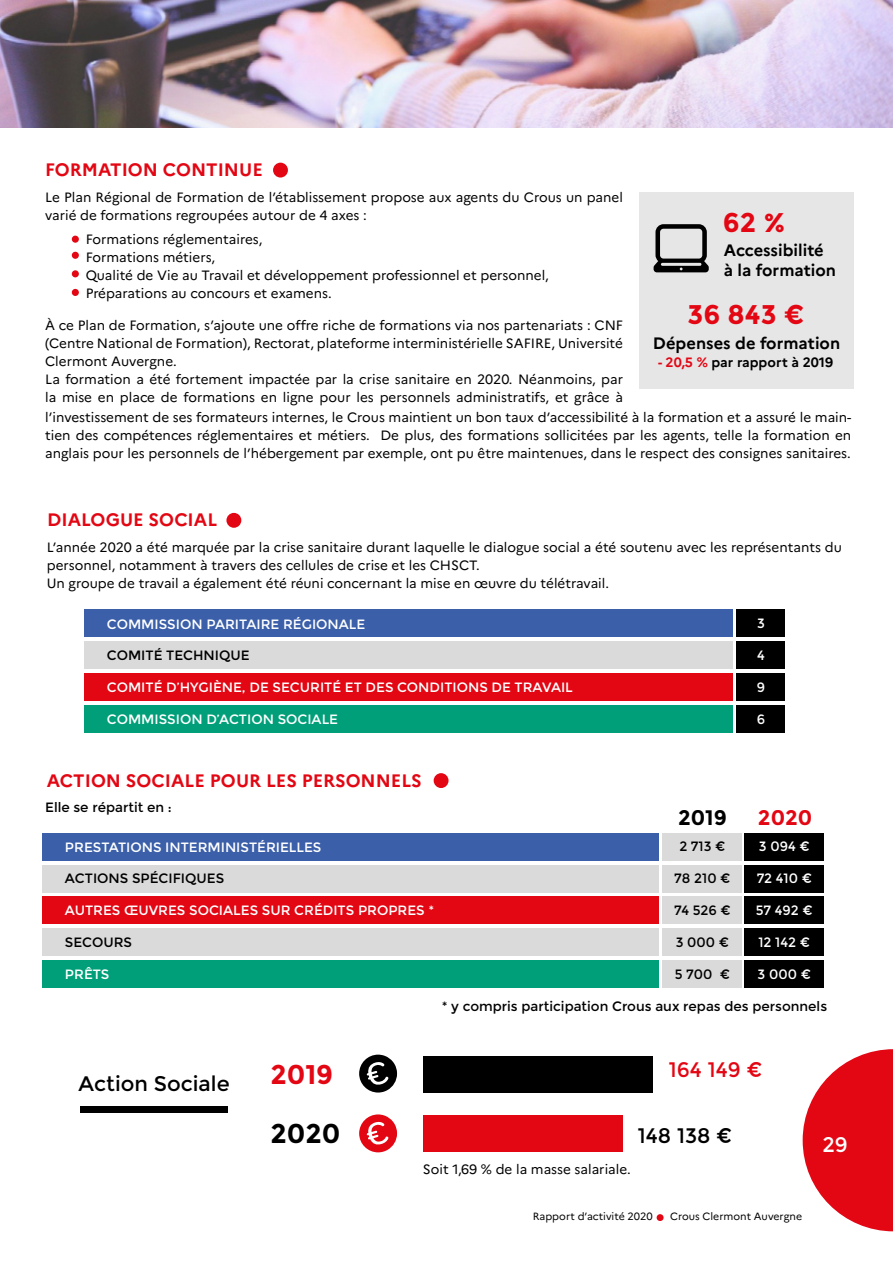
<style>
.page{position:relative;width:893px;height:1263px;background:#fff}
.page>*{position:absolute;margin:0;border:0;box-sizing:border-box;transform-origin:0 0}
.t1{font:54px "Marianne";color:#e30613}
.t2{font:700 27px "Montserrat";color:#e30613}
.t3{font:700 27px "Montserrat";color:#000}
.t4{font:21px "Montserrat";color:#000}
.t5{font:21px "Montserrat";color:#e30613}
.t6{font:700 21px "Montserrat";color:#e30613}
.t7{font:700 21px "Montserrat";color:#000}
.t8{font:21px "Montserrat";color:#fff}
.t9{font:700 18px "Marianne";color:#e30613}
.t10{font:700 16.5px/19.8px "Marianne";color:#000}
.t11{font:13.5px/18px "Marianne";color:#000}
.t12{font:13.5px "Montserrat";color:#fff}
.t13{font:13.5px "Montserrat";color:#000}
.t14{font:700 13.5px "Marianne";color:#000}
.t15{font:10.5px "Marianne";color:#000}
.s1{color:#e30613}
</style>
<div class="page">
<img style="left:0;top:0;width:893px;height:128px">
<svg style="left:803px;top:1049px;width:90px;height:182px"></svg>
<svg style="left:359px;top:1055px;width:38px;height:37px"></svg>
<div style="left:423px;top:1056px;width:230px;height:36px;background:#000"></div>
<div style="left:423px;top:1115px;width:200px;height:36px;background:#e30613"></div>
<div style="left:85px;top:610px;width:648px;height:27px;background:#3b5fa9"></div>
<div style="left:85px;top:641px;width:648px;height:28px;background:#dadada"></div>
<div style="left:85px;top:673px;width:648px;height:28px;background:#e30613"></div>
<div style="left:85px;top:705px;width:648px;height:28px;background:#009f79"></div>
<div style="left:737px;top:610px;width:48px;height:27px;background:#000"></div>
<div style="left:737px;top:641px;width:48px;height:28px;background:#000"></div>
<div style="left:737px;top:673px;width:48px;height:28px;background:#000"></div>
<div style="left:737px;top:705px;width:48px;height:28px;background:#000"></div>
<div style="left:43px;top:833px;width:616px;height:27px;background:#3b5fa9"></div>
<div style="left:43px;top:865px;width:616px;height:27px;background:#dadada"></div>
<div style="left:43px;top:897px;width:616px;height:27px;background:#e30613"></div>
<div style="left:43px;top:928px;width:616px;height:28px;background:#dadada"></div>
<div style="left:43px;top:960px;width:616px;height:28px;background:#009f79"></div>
<div style="left:744px;top:833px;width:80px;height:27px;background:#000"></div>
<div style="left:663px;top:833px;width:79px;height:27px;background:#dadada"></div>
<div style="left:744px;top:865px;width:80px;height:27px;background:#000"></div>
<div style="left:744px;top:897px;width:80px;height:27px;background:#000"></div>
<div style="left:744px;top:928px;width:80px;height:28px;background:#000"></div>
<div style="left:744px;top:960px;width:80px;height:28px;background:#000"></div>
<div style="left:663px;top:865px;width:79px;height:27px;background:#dadada"></div>
<div style="left:663px;top:897px;width:79px;height:27px;background:#dadada"></div>
<div style="left:663px;top:928px;width:79px;height:28px;background:#dadada"></div>
<div style="left:663px;top:960px;width:79px;height:28px;background:#dadada"></div>
<div style="left:80px;top:1106px;width:148px;height:7px;background:#000"></div>
<div style="left:434px;top:773px;width:15px;height:15px;background:#e30613;border-radius:50%"></div>
<div style="left:226px;top:513px;width:15px;height:15px;background:#e30613;border-radius:50%"></div>
<div style="left:639px;top:192px;width:214px;height:196px;background:#e6e6e6"></div>
<svg style="left:654px;top:224px;width:55px;height:48px"></svg>
<div style="left:273px;top:163px;width:15px;height:15px;background:#e30613;border-radius:50%"></div>
<div style="left:72px;top:236px;width:7px;height:7px;background:#e30613;border-radius:50%"></div>
<div style="left:72px;top:252px;width:7px;height:7px;background:#e30613;border-radius:50%"></div>
<div style="left:72px;top:270px;width:7px;height:7px;background:#e30613;border-radius:50%"></div>
<div style="left:72px;top:289px;width:7px;height:7px;background:#e30613;border-radius:50%"></div>
<svg style="left:359px;top:1114px;width:38px;height:38px"></svg>
<h3 class="t9" style="left:45px;top:156px;width:219px">FORMATION CONTINUE</h3>
<p class="t11" style="left:45px;top:188px;width:579px">Le Plan Régional de Formation de l’établissement propose aux agents du Crous un panel varié de formations regroupées autour de 4 axes :</p>
<p class="t11" style="left:86px;top:229px;width:465px">Formations réglementaires,<br>Formations métiers,<br>Qualité de Vie au Travail et développement professionnel et personnel, Préparations au concours et examens.</p>
<p class="t11" style="left:45px;top:316px;width:579px">À ce Plan de Formation, s’ajoute une offre riche de formations via nos partenariats : CNF (Centre National de Formation), Rectorat, plateforme interministérielle SAFIRE, Université Clermont Auvergne.<br>La formation a été fortement impactée par la crise sanitaire en 2020. Néanmoins, par la mise en place de formations en ligne pour les personnels administratifs, et grâce à</p>
<h2 class="t2" style="left:723px;top:207px;width:64px">62 %</h2>
<p class="t10" style="left:724px;top:239px;width:114px">Accessibilité à la formation</p>
<h2 class="t2" style="left:687px;top:298px;width:119px">36 843 €</h2>
<p class="t14" style="left:658px;top:352px;width:176px"><span class="s1">- 20,5 %</span> par rapport à 2019</p>
<p class="t10" style="left:653px;top:332px;width:189px">Dépenses de formation</p>
<p class="t11" style="left:45px;top:407px;width:808px;text-align:justify">l’investissement de ses formateurs internes, le Crous maintient un bon taux d’accessibilité à la formation et a assuré le main&shy;tien des compétences réglementaires et métiers. De plus, des formations sollicitées par les agents, telle la formation en anglais pour les personnels de l’hébergement par exemple, ont pu être maintenues, dans le respect des consignes sanitaires.</p>
<h3 class="t9" style="left:47px;top:506px;width:171px">DIALOGUE SOCIAL</h3>
<p class="t11" style="left:47px;top:537px;width:796px">L’année 2020 a été marquée par la crise sanitaire durant laquelle le dialogue social a été soutenu avec les représentants du personnel, notamment à travers des cellules de crise et les CHSCT.<br>Un groupe de travail a également été réuni concernant la mise en œuvre du télétravail.</p>
<p class="t12" style="left:107px;top:616px;width:260px">COMMISSION PARITAIRE RÉGIONALE</p>
<p class="t13" style="left:107px;top:647px;width:144px">COMITÉ TECHNIQUE</p>
<p class="t12" style="left:107px;top:679px;width:467px">COMITÉ D’HYGIÈNE, DE SECURITÉ ET DES CONDITIONS DE TRAVAIL</p>
<p class="t12" style="left:107px;top:711px;width:233px">COMMISSION D’ACTION SOCIALE</p>
<h3 class="t9" style="left:47px;top:766px;width:376px">ACTION SOCIALE POUR LES PERSONNELS</h3>
<p class="t13" style="left:45px;top:800px;width:128px">Elle se répartit en :</p>
<p class="t12" style="left:65px;top:840px;width:258px">PRESTATIONS INTERMINISTÉRIELLES</p>
<p class="t13" style="left:65px;top:870px;width:161px">ACTIONS SPÉCIFIQUES</p>
<p class="t12" style="left:65px;top:902px;width:371px">AUTRES ŒUVRES SOCIALES SUR CRÉDITS PROPRES *</p>
<p class="t13" style="left:65px;top:934px;width:69px">SECOURS</p>
<p class="t12" style="left:65px;top:966px;width:46px">PRÊTS</p>
<p class="t12" style="left:757px;top:615px;width:9px">3</p>
<p class="t12" style="left:757px;top:647px;width:9px">4</p>
<p class="t12" style="left:757px;top:679px;width:10px">9</p>
<p class="t12" style="left:757px;top:711px;width:10px">6</p>
<h3 class="t7" style="left:678px;top:805px;width:50px">2019</h3>
<p class="t13" style="left:679px;top:839px;width:48px">2 713 €</p>
<p class="t13" style="left:674px;top:871px;width:58px">78 210 €</p>
<p class="t13" style="left:674px;top:902px;width:58px">74 526 €</p>
<p class="t13" style="left:676px;top:934px;width:55px">3 000 €</p>
<p class="t13" style="left:675px;top:966px;width:57px">5 700 €</p>
<h3 class="t6" style="left:758px;top:805px;width:56px">2020</h3>
<p class="t12" style="left:759px;top:839px;width:52px">3 094 €</p>
<p class="t12" style="left:757px;top:871px;width:57px">72 410 €</p>
<p class="t12" style="left:756px;top:902px;width:59px">57 492 €</p>
<p class="t12" style="left:758px;top:934px;width:53px">12 142 €</p>
<p class="t12" style="left:758px;top:966px;width:55px">3 000 €</p>
<h3 class="t4" style="left:79px;top:1071px;width:153px">Action Sociale</h3>
<h2 class="t2" style="left:270px;top:1058px;width:64px">2019</h2>
<h2 class="t3" style="left:270px;top:1118px;width:71px">2020</h2>
<p class="t13" style="left:442px;top:998px;width:387px">* y compris participation Crous aux repas des personnels</p>
<h3 class="t5" style="left:669px;top:1057px;width:95px">164 149 €</h3>
<p class="t11" style="left:423px;top:1159px;width:209px">Soit 1,69 % de la masse salariale.</p>
<h3 class="t4" style="left:638px;top:1123px;width:96px">148 138 €</h3>
<p class="t15" style="left:533px;top:1208px;width:122px">Rapport d’activité 2020</p>
<h1 class="t1" style="left:653px;top:1159px;width:16px">.</h1>
<p class="t15" style="left:670px;top:1208px;width:133px">Crous Clermont Auvergne</p>
<h3 class="t8" style="left:822px;top:1132px;width:27px">29</h3>
</div>
